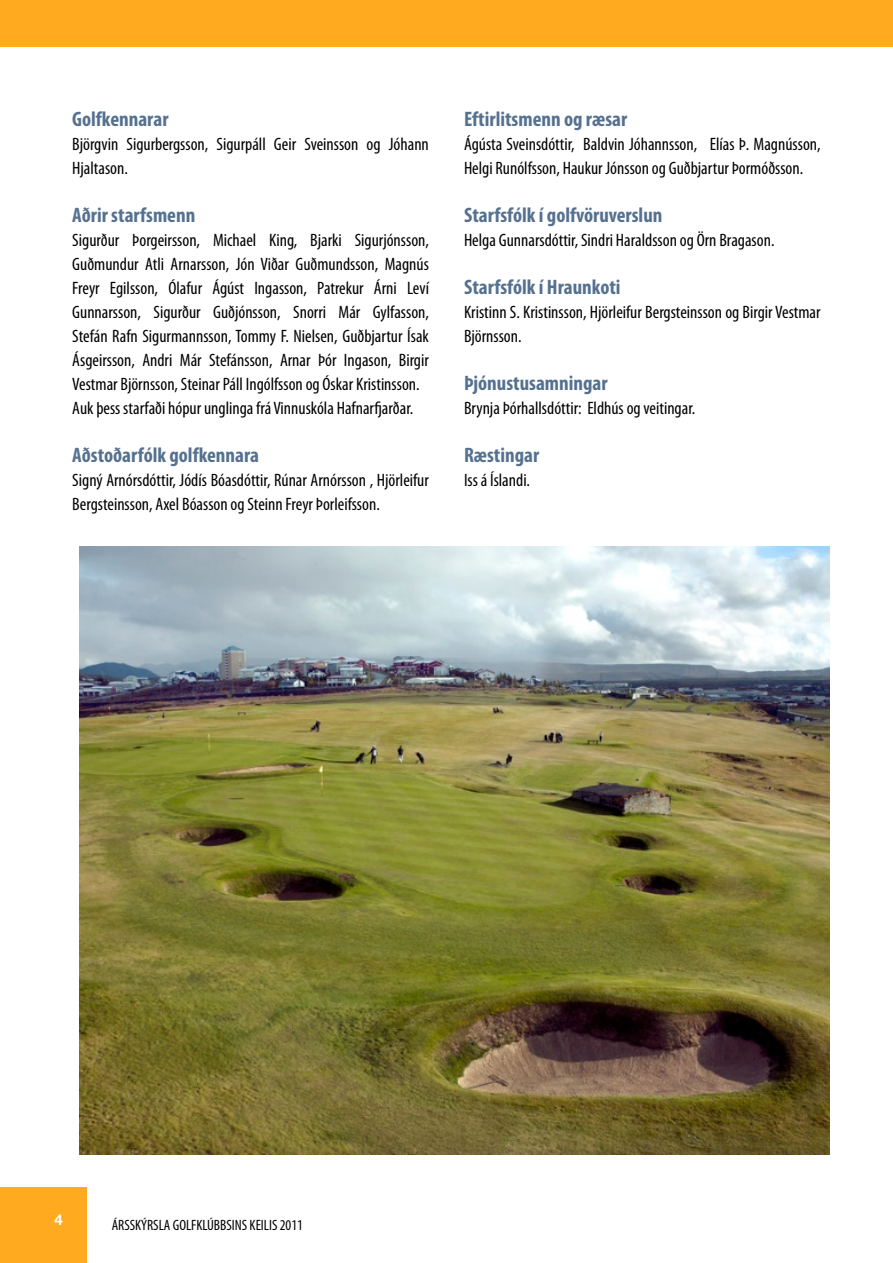
<style>
.page{position:relative;width:893px;height:1263px;background:#fff}
.page>*{position:absolute;margin:0;border:0;box-sizing:border-box;transform-origin:0 0}
.t1{font:700 condensed 21px "Myriad Pro";color:#56718f}
.t2{font:condensed 18px/24px "Myriad Pro";color:#000}
.t3{font:condensed 15px "Myriad Pro";color:#000}
.t4{font:700 15px "Helvetica Neue";color:#fff}
</style>
<div class="page">
<div style="left:0;top:1187px;width:87px;height:76px;background:#ffaa1f"></div>
<div style="left:0;top:0;width:893px;height:47px;background:#ffaa1f"></div>
<img style="left:79px;top:546px;width:750px;height:609px">
<p class="t1" style="left:72px;top:106px;width:98px">Golfkennarar</p>
<p class="t2" style="left:72px;top:132px;width:358px">Björgvin Sigurbergsson, Sigurpáll Geir Sveinsson og Jóhann<br>Hjaltason.</p>
<p class="t1" style="left:72px;top:202px;width:125px">Aðrir starfsmenn</p>
<p class="t2" style="left:72px;top:228px;width:358px">Sigurður Þorgeirsson, Michael King, Bjarki Sigurjónsson, Guðmundur Atli Arnarsson, Jón Viðar Guðmundsson, Magnús Freyr Egilsson, Ólafur Ágúst Ingasson, Patrekur Árni Leví Gunnarsson, Sigurður Guðjónsson, Snorri Már Gylfasson, Stefán Rafn Sigurmannsson, Tommy F. Nielsen, Guðbjartur Ísak Ásgeirsson, Andri Már Stefánsson, Arnar Þór Ingason, Birgir Vestmar Björnsson, Steinar Páll Ingólfsson og Óskar Kristinsson.<br>Auk þess starfaði hópur unglinga frá Vinnuskóla Hafnarfjarðar.</p>
<p class="t1" style="left:72px;top:442px;width:188px">Aðstoðarfólk golfkennara</p>
<p class="t2" style="left:72px;top:468px;width:358px">Signý Arnórsdóttir, Jódís Bóasdóttir, Rúnar Arnórsson , Hjörleifur<br>Bergsteinsson, Axel Bóasson og Steinn Freyr Þorleifsson.</p>
<p class="t1" style="left:464px;top:106px;width:165px">Eftirlitsmenn og ræsar</p>
<p class="t2" style="left:464px;top:132px;width:358px">Ágústa Sveinsdóttir, Baldvin Jóhannsson, Elías Þ. Magnússon,<br>Helgi Runólfsson, Haukur Jónsson og Guðbjartur Þormóðsson.</p>
<p class="t1" style="left:464px;top:202px;width:200px">Starfsfólk í golfvöruverslun</p>
<p class="t2" style="left:464px;top:228px;width:312px">Helga Gunnarsdóttir, Sindri Haraldsson og Örn Bragason.</p>
<p class="t1" style="left:464px;top:274px;width:158px">Starfsfólk í Hraunkoti</p>
<p class="t2" style="left:464px;top:300px;width:358px">Kristinn S. Kristinsson, Hjörleifur Bergsteinsson og Birgir Vestmar<br>Björnsson.</p>
<p class="t1" style="left:464px;top:370px;width:145px">Þjónustusamningar</p>
<p class="t2" style="left:464px;top:396px;width:233px">Brynja Þórhallsdóttir: Eldhús og veitingar.</p>
<p class="t1" style="left:464px;top:442px;width:77px">Ræstingar</p>
<p class="t2" style="left:464px;top:468px;width:68px">Iss á Íslandi.</p>
<p class="t4" style="left:55px;top:1206px;width:10px">4</p>
<p class="t3" style="left:112px;top:1216px;width:193px">ÁRSSKÝRSLA GOLFKLÚBBSINS KEILIS 2011</p>
</div>
